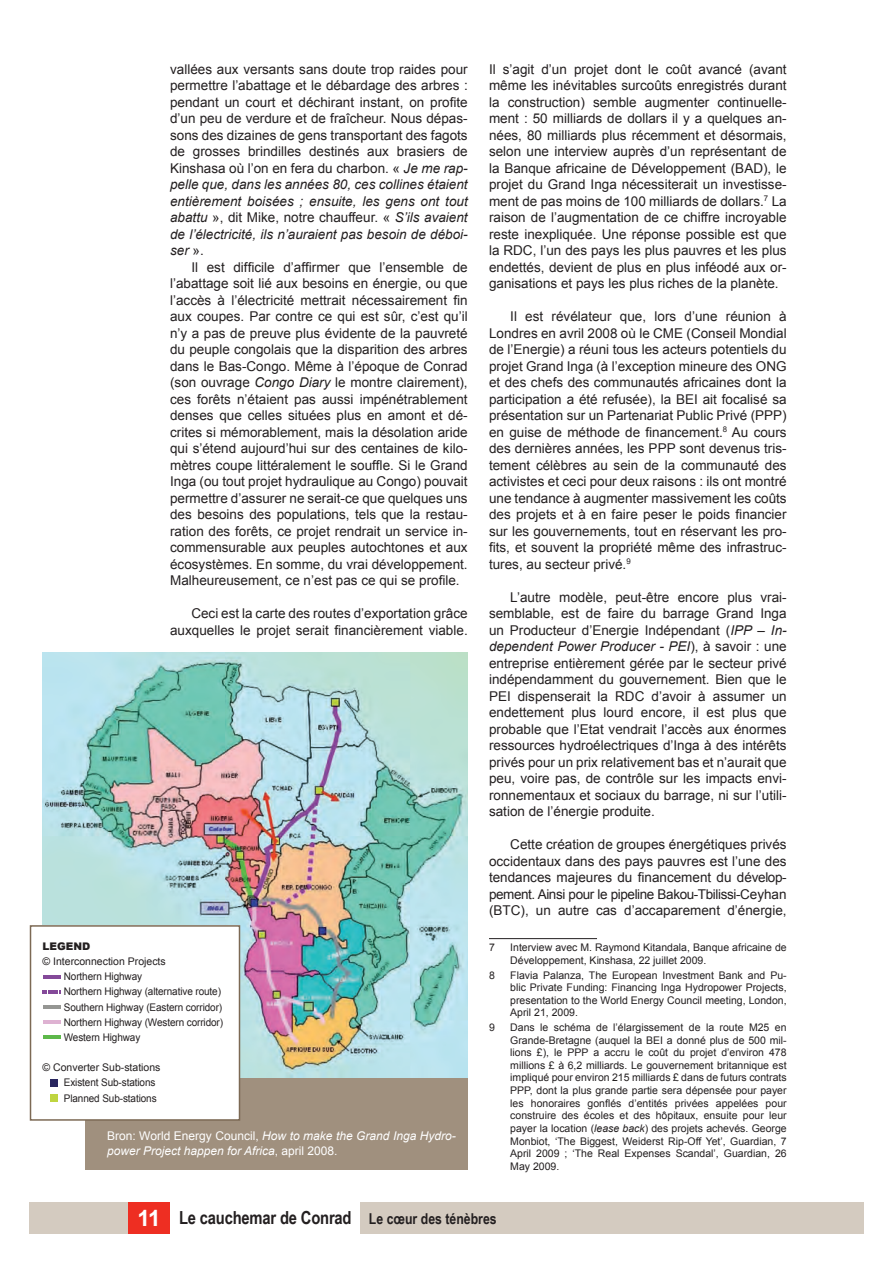
<style>
.page{position:relative;width:893px;height:1263px;background:#fff}
.page>*{position:absolute;margin:0;border:0;box-sizing:border-box;transform-origin:0 0}
.t1{font:700 18px "Arial Narrow";letter-spacing:-.01em;color:#231f20}
.Tekst_dossier{font:700 15px "Arial Narrow";color:#231f20}
.Tekst_dossier-2{font:13.5px/16.5px "Arial";color:#231f20;text-align:justify}
.Voetnoot_dossier{font:13.5px/16.5px "Arial";color:#231f20;text-align:justify}
.Standaard{font:italic 12px/14.4px "Arial";color:#fff}
.Voetnoot_dossier-2{font:10.5px/12.6px "Arial";color:#231f20;text-align:justify}
.Voetnoot_dossier-3{font:10.5px "Arial";color:#231f20;scale:.95 1}
.Voetnoot_dossier-4{font:900 10.5px "Arial";color:#231f20}
.s1{font-style:italic}
.s2{font-style:normal}
.s3{font-family:"Arial";font-size:22.5px;color:#fff}
.s4{font-size:15px}
</style>
<div class="page">
<div style="left:30px;top:1202px;width:140px;height:31px;background:#d4cbc0"></div>
<div style="left:128px;top:1202px;width:42px;height:31px;background:#ee2e22"></div>
<div style="left:85px;top:1043px;width:383px;height:127px;background:#a0907e"></div>
<hr style="left:489px;top:938px;width:108px;height:1px;background:#231f20">
<div style="left:360px;top:1202px;width:503px;height:31px;background:#d4cbc0"></div>
<img style="left:43px;top:652px;width:425px;height:426px">
<div style="left:31px;top:926px;width:208px;height:194px;background:#fff"></div>
<div style="left:30px;top:925px;width:210px;height:196px;border:2px solid #7c6954"></div>
<hr style="left:43px;top:975px;width:17px;height:4px;background:#844999">
<hr style="left:43px;top:1005px;width:17px;height:4px;background:#959693">
<hr style="left:43px;top:1020px;width:17px;height:4px;background:#deb2d2">
<hr style="left:43px;top:1035px;width:17px;height:4px;background:#5db84a">
<div style="left:50px;top:1079px;width:8px;height:7px;background:#29265f"></div>
<div style="left:50px;top:1094px;width:8px;height:8px;background:#bfd540"></div>
<svg style="left:43px;top:990px;width:17px;height:4px"></svg>
<p class="Voetnoot_dossier" style="left:170px;top:61px;width:299px">vallées aux versants sans doute trop raides pour permettre l’abattage et le débardage des arbres : pendant un court et déchirant instant, on profite d’un peu de verdure et de fraîcheur. Nous dépas&shy;sons des dizaines de gens transportant des fagots de grosses brindilles destinés aux brasiers de Kinshasa où l’on en fera du charbon. « <span class="s1">Je me rap&shy;pelle que, dans les années 80, ces collines étaient entièrement boisées ; ensuite, les gens ont tout abattu</span> », dit Mike, notre chauffeur. « <span class="s1">S’ils avaient de l’électricité, ils n’auraient pas besoin de déboi&shy;ser</span> ».</p>
<p class="Tekst_dossier-2" style="left:170px;top:259px;width:299px;text-indent:21px">Il est difficile d’affirmer que l’ensemble de l’abattage soit lié aux besoins en énergie, ou que l’accès à l’électricité mettrait nécessairement fin aux coupes. Par contre ce qui est sûr, c’est qu’il n’y a pas de preuve plus évidente de la pauvreté du peuple congolais que la disparition des arbres dans le Bas-Congo. Même à l’époque de Conrad (son ouvrage <span class="s1">Congo Diary</span> le montre clairement), ces forêts n’étaient pas aussi impénétrablement denses que celles situées plus en amont et dé&shy;crites si mémorablement, mais la désolation aride qui s’étend aujourd’hui sur des centaines de kilo&shy;mètres coupe littéralement le souffle. Si le Grand Inga (ou tout projet hydraulique au Congo) pouvait permettre d’assurer ne serait-ce que quelques uns des besoins des populations, tels que la restau&shy;ration des forêts, ce projet rendrait un service in&shy;commensurable aux peuples autochtones et aux écosystèmes. En somme, du vrai développement.<br>Malheureusement, ce n’est pas ce qui se profile.</p>
<p class="Tekst_dossier-2" style="left:170px;top:605px;width:299px;text-align:right">Ceci est la carte des routes d’exportation grâce auxquelles le projet serait financièrement viable.</p>
<p class="Voetnoot_dossier-4" style="left:43px;top:940px;width:49px">LEGEND</p>
<p class="Voetnoot_dossier-2" style="left:43px;top:955px;width:125px">© Interconnection Projects</p>
<p class="Voetnoot_dossier-3" style="left:64px;top:971px;width:84px">Northern Highway</p>
<p class="Voetnoot_dossier-3" style="left:64px;top:986px;width:167px">Northern Highway (alternative route)</p>
<p class="Voetnoot_dossier-3" style="left:64px;top:1001px;width:168px">Southern Highway (Eastern corridor)</p>
<p class="Voetnoot_dossier-3" style="left:64px;top:1016px;width:169px">Northern Highway (Western corridor)</p>
<p class="Voetnoot_dossier-3" style="left:64px;top:1031px;width:82px">Western Highway</p>
<p class="Voetnoot_dossier-2" style="left:43px;top:1061px;width:120px">© Converter Sub-stations</p>
<p class="Voetnoot_dossier-3" style="left:64px;top:1077px;width:98px">Existent Sub-stations</p>
<p class="Voetnoot_dossier-3" style="left:64px;top:1092px;width:99px">Planned Sub-stations</p>
<p class="Standaard" style="left:107px;top:1129px;width:350px"><span class="s2">Bron: World Energy Council,</span> How to make the Grand Inga Hydro&shy;power Project happen for Africa<span class="s2">, april 2008.</span></p>
<p class="Tekst_dossier-2" style="left:489px;top:61px;width:299px">Il s’agit d’un projet dont le coût avancé (avant même les inévitables surcoûts enregistrés durant la construction) semble augmenter continuelle&shy;ment : 50 milliards de dollars il y a quelques an&shy;nées, 80 milliards plus récemment et désormais, selon une interview auprès d’un représentant de la Banque africaine de Développement (BAD), le projet du Grand Inga nécessiterait un investisse&shy;ment de pas moins de 100 milliards de dollars.<sup>7</sup> La raison de l’augmentation de ce chiffre incroyable reste inexpliquée. Une réponse possible est que la RDC, l’un des pays les plus pauvres et les plus endettés, devient de plus en plus inféodé aux or&shy;ganisations et pays les plus riches de la planète.</p>
<p class="Tekst_dossier-2" style="left:489px;top:308px;width:299px;text-indent:21px">Il est révélateur que, lors d’une réunion à Londres en avril 2008 où le CME (Conseil Mondial de l’Energie) a réuni tous les acteurs potentiels du projet Grand Inga (à l’exception mineure des ONG et des chefs des communautés africaines dont la participation a été refusée), la BEI ait focalisé sa présentation sur un Partenariat Public Privé (PPP) en guise de méthode de financement.<sup>8</sup> Au cours des dernières années, les PPP sont devenus tris&shy;tement célèbres au sein de la communauté des activistes et ceci pour deux raisons : ils ont montré une tendance à augmenter massivement les coûts des projets et à en faire peser le poids financier sur les gouvernements, tout en réservant les pro&shy;fits, et souvent la propriété même des infrastruc&shy;tures, au secteur privé.<sup>9</sup></p>
<p class="Tekst_dossier-2" style="left:489px;top:589px;width:299px;text-indent:21px">L’autre modèle, peut-être encore plus vrai&shy;semblable, est de faire du barrage Grand Inga un Producteur d’Energie Indépendant (<span class="s1">IPP – In&shy;dependent Power Producer - PEI</span>), à savoir : une entreprise entièrement gérée par le secteur privé indépendamment du gouvernement. Bien que le PEI dispenserait la RDC d’avoir à assumer un endettement plus lourd encore, il est plus que probable que l’Etat vendrait l’accès aux énormes ressources hydroélectriques d’Inga à des intérêts privés pour un prix relativement bas et n’aurait que peu, voire pas, de contrôle sur les impacts envi&shy;ronnementaux et sociaux du barrage, ni sur l’utili&shy;sation de l’énergie produite.</p>
<p class="Tekst_dossier-2" style="left:489px;top:836px;width:299px;text-indent:21px">Cette création de groupes énergétiques privés occidentaux dans des pays pauvres est l’une des tendances majeures du financement du dévelop&shy;pement. Ainsi pour le pipeline Bakou-Tbilissi-Ceyhan (BTC), un autre cas d’accaparement d’énergie,</p>
<p class="Voetnoot_dossier-2" style="left:489px;top:941px;width:7px">7</p>
<p class="Voetnoot_dossier-2" style="left:510px;top:941px;width:278px">Interview avec M. Raymond Kitandala, Banque africaine de<br>Développement, Kinshasa, 22 juillet 2009.</p>
<p class="Voetnoot_dossier-2" style="left:489px;top:968px;width:7px">8</p>
<p class="Voetnoot_dossier-2" style="left:510px;top:968px;width:278px">Flavia Palanza, The European Investment Bank and Pu&shy;blic Private Funding: Financing Inga Hydropower Projects, presentation to the World Energy Council meeting, London, April 21, 2009.</p>
<p class="Voetnoot_dossier-2" style="left:489px;top:1021px;width:7px">9</p>
<p class="Voetnoot_dossier-2" style="left:510px;top:1021px;width:278px">Dans le schéma de l’élargissement de la route M25 en Grande-Bretagne (auquel la BEI a donné plus de 500 mil&shy;lions £), le PPP a accru le coût du projet d’environ 478 millions £ à 6,2 milliards. Le gouvernement britannique est impliqué pour environ 215 milliards £ dans de futurs contrats PPP, dont la plus grande partie sera dépensée pour payer les honoraires gonflés d’entités privées appelées pour construire des écoles et des hôpitaux, ensuite pour leur payer la location (<span class="s1">lease back</span>) des projets achevés. George Monbiot, ‘The Biggest, Weiderst Rip-Off Yet’, Guardian, 7<br>April 2009 ; ‘The Real Expenses Scandal’, Guardian, 26<br>May 2009.</p>
<h1 class="t1" style="left:138px;top:1207px;width:283px"><span class="s3">11</span> Le cauchemar de Conrad <span class="s4">Inleiding</span></h1>
<p class="Tekst_dossier" style="left:369px;top:1209px;width:129px">Le cœur des ténèbres</p>
</div>
